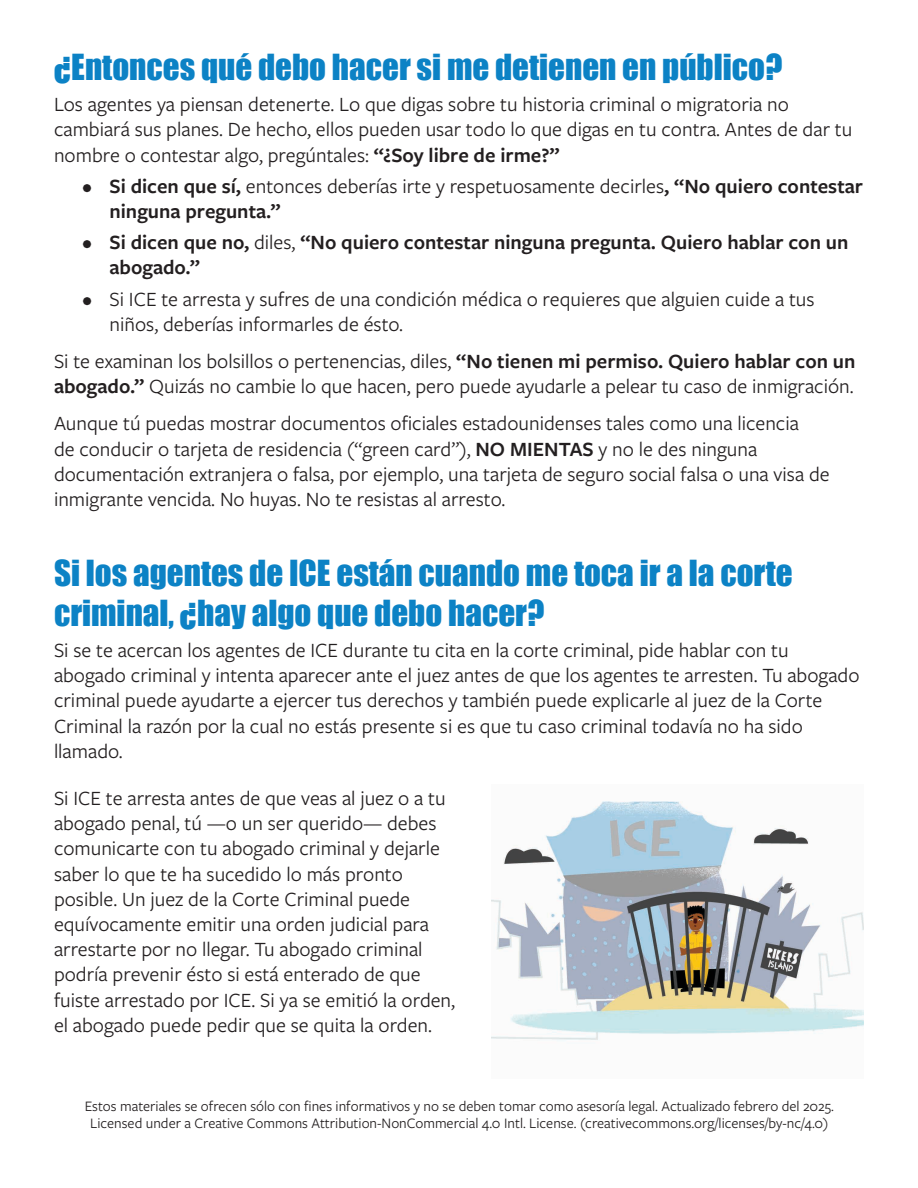
<style>
.page{position:relative;width:918px;height:1188px;background:#fff}
.page>*{position:absolute;margin:0;border:0;box-sizing:border-box;transform-origin:0 0}
.t1{font:33px/39.6px "Impact";color:#0c82c5}
.t2{font:21px/25.2px "Freight Sans Pro";color:#231f20}
.t3{font:600 21px/25.2px "Freight Sans Pro";color:#231f20}
.t4{font:15px/16.5px "Freight Sans Pro";color:#231f20;text-align:center}
.s1{font-weight:600}
.s2{font-weight:400}
</style>
<div class="page">
<img style="left:491px;top:801px;width:373px;height:240px">
<h1 class="t1" style="left:54px;top:46px;width:730px">¿Entonces qué debo hacer si me detienen en público?</h1>
<p class="t2" style="left:54px;top:91px;width:800px">Los agentes ya piensan detenerte. Lo que digas sobre tu historia criminal o migratoria no cambiará sus planes. De hecho, ellos pueden usar todo lo que digas en tu contra. Antes de dar tu nombre o contestar algo, pregúntales: <span class="s1">“¿Soy libre de irme?”</span></p>
<p class="t3" style="left:110px;top:173px;width:755px;text-indent:-27px">• Si dicen que sí, <span class="s2">entonces deberías irte y respetuosamente decirles</span>, “No quiero contestar ninguna pregunta.”</p>
<p class="t3" style="left:110px;top:229px;width:741px;text-indent:-27px">• Si dicen que no, <span class="s2">diles,</span> “No quiero contestar ninguna pregunta. Quiero hablar con un abogado.”</p>
<p class="t2" style="left:110px;top:285px;width:707px;text-indent:-27px">• Si ICE te arresta y sufres de una condición médica o requieres que alguien cuide a tus niños, deberías informarles de ésto.</p>
<p class="t2" style="left:54px;top:348px;width:803px">Si te examinan los bolsillos o pertenencias, diles, <span class="s1">“No tienen mi permiso. Quiero hablar con un abogado.”</span> Quizás no cambie lo que hacen, pero puede ayudarle a pelear tu caso de inmigración.</p>
<p class="t2" style="left:54px;top:410px;width:777px">Aunque tú puedas mostrar documentos oficiales estadounidenses tales como una licencia<br>de conducir o tarjeta de residencia (“green card”), <span class="s1">NO MIENTAS</span> y no le des ninguna documentación extranjera o falsa, por ejemplo, una tarjeta de seguro social falsa o una visa de inmigrante vencida. No huyas. No te resistas al arresto.</p>
<h1 class="t1" style="left:54px;top:553px;width:740px">Si los agentes de ICE están cuando me toca ir a la corte criminal, ¿hay algo que debo hacer?</h1>
<p class="t2" style="left:54px;top:637px;width:807px">Si se te acercan los agentes de ICE durante tu cita en la corte criminal, pide hablar con tu abogado criminal y intenta aparecer ante el juez antes de que los agentes te arresten. Tu abogado criminal puede ayudarte a ejercer tus derechos y también puede explicarle al juez de la Corte Criminal la razón por la cual no estás presente si es que tu caso criminal todavía no ha sido llamado.</p>
<p class="t2" style="left:54px;top:785px;width:403px">Si ICE te arresta antes de que veas al juez o a tu abogado penal, tú —o un ser querido— debes comunicarte con tu abogado criminal y dejarle saber lo que te ha sucedido lo más pronto posible. Un juez de la Corte Criminal puede equívocamente emitir una orden judicial para arrestarte por no llegar. Tu abogado criminal podría prevenir ésto si está enterado de que fuiste arrestado por ICE. Si ya se emitió la orden, el abogado puede pedir que se quita la orden.</p>
<p class="t4" style="left:85px;top:1098px;width:751px">Estos materiales se ofrecen sólo con fines informativos y no se deben tomar como asesoría legal. Actualizado febrero del 2025.<br>Licensed under a Creative Commons Attribution-NonCommercial 4.0 Intl. License. (creativecommons.org/licenses/by-nc/4.0)</p>
</div>
